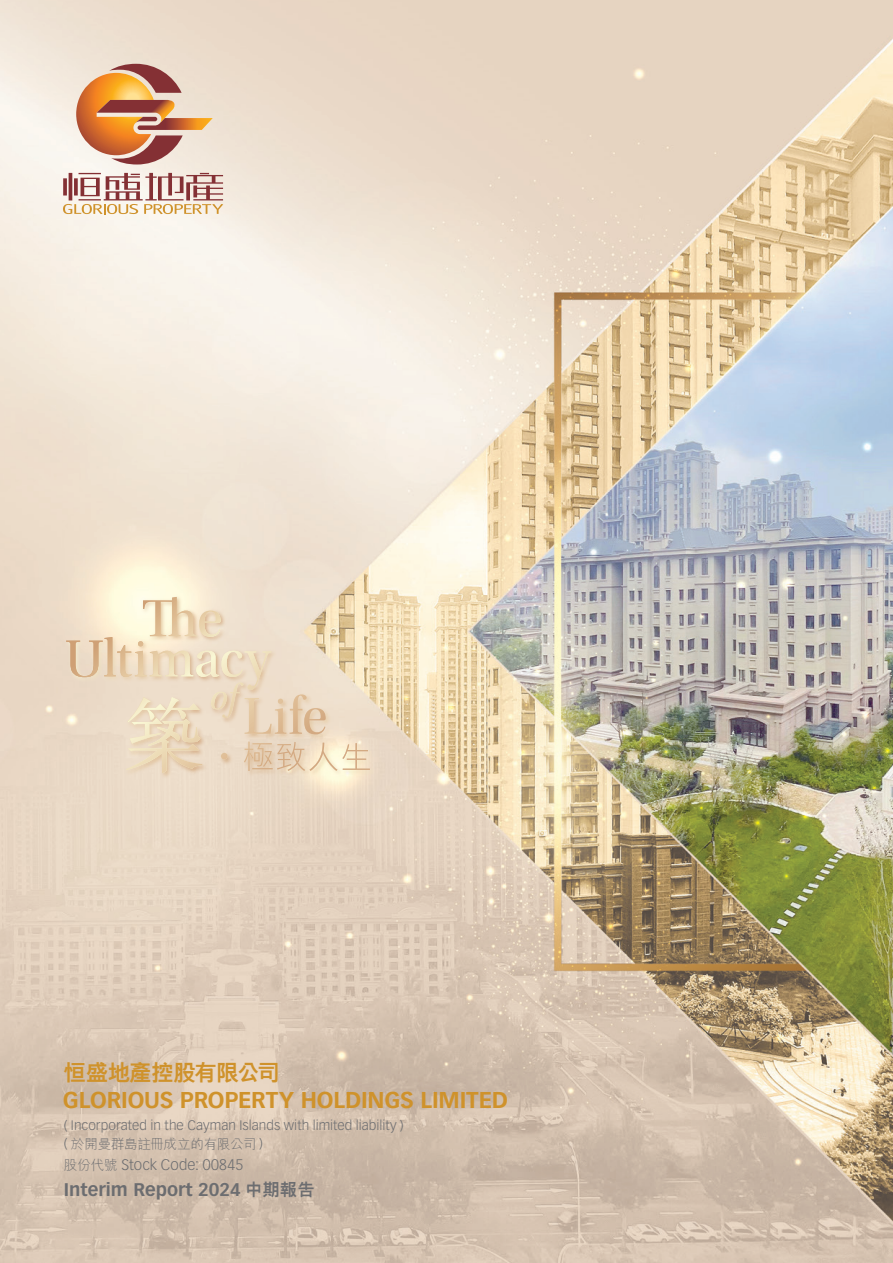
<style>
.page{position:relative;width:893px;height:1263px;background:#fff}
.page>*{position:absolute;margin:0;border:0;box-sizing:border-box;transform-origin:0 0}
.t1{font:700 22.5px "Vectora LT Std";letter-spacing:-.01em;color:#cf922b}
.t2{font:800 22.5px "M Hei HK";letter-spacing:-.04em;color:#cf922b}
.t3{font:700 18px "Vectora LT Std";color:#6c6d70}
.t4{font:300 15px "Vectora LT Std";letter-spacing:.005em;color:#6c6d70}
.t5{font:300 13.5px "Vectora LT Std";letter-spacing:.005em;color:#6c6d70}
.t6{font:300 13.5px "M Hei HK";letter-spacing:-.015em;color:#6c6d70}
.s1{font-family:"Vectora LT Std"}
.s2{font-family:"M Hei HK";font-size:13.5px}
.s3{font-family:"M Hei HK";font-weight:800;font-size:17.25px}
</style>
<div class="page">
<img style="left:0;top:0;width:892px;height:1263px">
<svg style="left:63px;top:173px;width:160px;height:41px"></svg>
<svg style="left:76px;top:64px;width:137px;height:100px"></svg>
<img style="left:14px;top:545px;width:412px;height:284px">
<svg style="left:66px;top:597px;width:304px;height:177px"></svg>
<h1 class="t2" style="left:63px;top:1061px;width:218px">恒盛地產控股有限公司</h1>
<h1 class="t1" style="left:63px;top:1086px;width:446px">GLORIOUS PROPERTY HOLDINGS LIMITED</h1>
<p class="t5" style="left:64px;top:1117px;width:341px">( Incorporated in the Cayman Islands with limited liability )</p>
<p class="t6" style="left:64px;top:1137px;width:200px"><span class="s1">(</span> 於開曼群島註冊成立的有限公司 <span class="s1">)</span></p>
<p class="t4" style="left:64px;top:1156px;width:181px"><span class="s2">股份代號</span> Stock Code: 00845</p>
<h2 class="t3" style="left:64px;top:1178px;width:252px">Interim Report 2024 <span class="s3">中期報告</span></h2>
</div>
